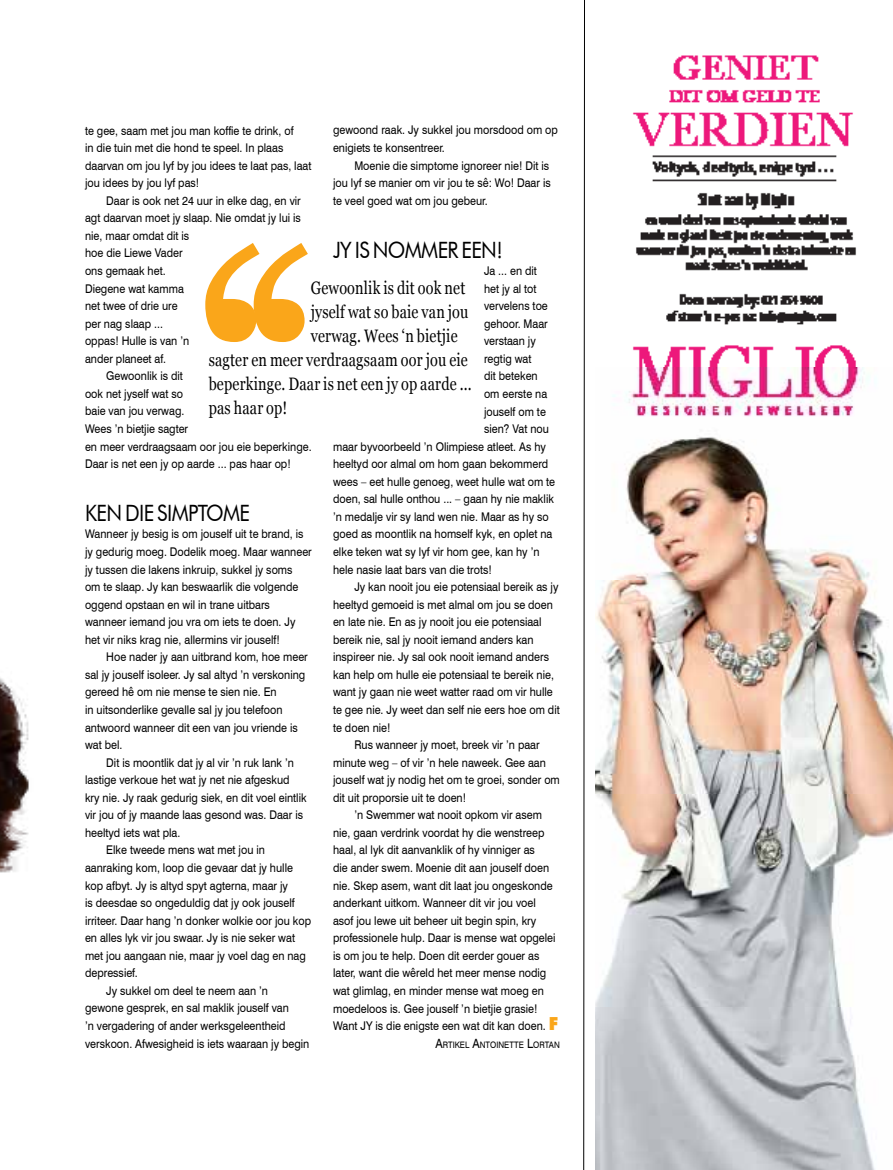
<style>
.page{position:relative;width:893px;height:1170px;background:#fff}
.page>*{position:absolute;margin:0;border:0;box-sizing:border-box;transform-origin:0 0}
.t1{font:375px "Georgia";color:#faa61a}
.t2{font:22.5px "Futura BT";letter-spacing:-.03em;color:#000;scale:.9 1}
.t3{font:18px "Georgia";letter-spacing:.015em;color:#000;scale:.8 1}
.t4{font:12px/17.5px "Swiss 721 BT";color:#000;scale:.9 1}
.t5{font:8.85px "Swiss 721 BT";color:#000;scale:.9 1}
.s1{font-family:"Futura BT";font-weight:900;font-size:18px;color:#faa61a}
.s2{font-size:12.75px}
</style>
<div class="page">
<img style="left:0;top:678px;width:29px;height:195px">
<svg style="left:583px;top:0;width:2px;height:1169px"></svg>
<img style="left:595px;top:55px;width:298px;height:1114px">
<p class="t4" style="left:333px;top:121px;width:251px">gewoond raak. Jy sukkel jou morsdood om op enigiets te konsentreer.</p>
<p class="t4" style="left:333px;top:156px;width:243px;text-indent:21px">Moenie die simptome ignoreer nie! Dit is jou lyf se manier om vir jou te sê: Wo! Daar is te veel goed wat om jou gebeur.</p>
<h2 class="t2" style="left:333px;top:236px;width:190px">JY IS NOMMER EEN !</h2>
<p class="t4" style="left:484px;top:262px;width:60px">Ja ... en dit</p>
<p class="t4" style="left:484px;top:279px;width:60px">het jy al tot</p>
<p class="t4" style="left:484px;top:297px;width:72px">vervelens toe</p>
<p class="t4" style="left:484px;top:314px;width:72px">gehoor. Maar</p>
<p class="t4" style="left:484px;top:332px;width:59px">verstaan jy</p>
<p class="t4" style="left:484px;top:350px;width:54px">regtig wat</p>
<p class="t4" style="left:484px;top:367px;width:61px">dit beteken</p>
<p class="t4" style="left:484px;top:385px;width:72px">om eerste na</p>
<p class="t4" style="left:484px;top:402px;width:70px">jouself om te</p>
<p class="t4" style="left:484px;top:420px;width:74px">sien? Vat nou</p>
<p class="t4" style="left:333px;top:437px;width:238px">maar byvoorbeeld ’n Olimpiese atleet. As hy</p>
<p class="t4" style="left:333px;top:455px;width:241px">heeltyd oor almal om hom gaan bekommerd</p>
<p class="t4" style="left:333px;top:472px;width:248px">wees – eet hulle genoeg, weet hulle wat om te</p>
<p class="t4" style="left:333px;top:490px;width:247px">doen, sal hulle onthou ... – gaan hy nie maklik</p>
<p class="t4" style="left:333px;top:507px;width:241px">’n medalje vir sy land wen nie. Maar as hy so</p>
<p class="t4" style="left:333px;top:525px;width:245px">goed as moontlik na homself kyk, en oplet na</p>
<p class="t4" style="left:333px;top:543px;width:231px">elke teken wat sy lyf vir hom gee, kan hy ’n</p>
<p class="t4" style="left:333px;top:560px;width:178px">hele nasie laat bars van die trots!</p>
<p class="t4" style="left:354px;top:578px;width:228px">Jy kan nooit jou eie potensiaal bereik as jy</p>
<p class="t4" style="left:333px;top:595px;width:246px">heeltyd gemoeid is met almal om jou se doen</p>
<p class="t4" style="left:333px;top:613px;width:233px">en late nie. En as jy nooit jou eie potensiaal</p>
<p class="t4" style="left:333px;top:630px;width:224px">bereik nie, sal jy nooit iemand anders kan</p>
<p class="t4" style="left:333px;top:648px;width:241px">inspireer nie. Jy sal ook nooit iemand anders</p>
<p class="t4" style="left:333px;top:665px;width:247px">kan help om hulle eie potensiaal te bereik nie,</p>
<p class="t4" style="left:333px;top:683px;width:246px">want jy gaan nie weet watter raad om vir hulle</p>
<p class="t4" style="left:333px;top:700px;width:253px">te gee nie. Jy weet dan self nie eers hoe om dit</p>
<p class="t4" style="left:333px;top:718px;width:65px">te doen nie!</p>
<p class="t4" style="left:354px;top:736px;width:207px">Rus wanneer jy moet, breek vir ’n paar</p>
<p class="t4" style="left:333px;top:753px;width:238px">minute weg – of vir ’n hele naweek. Gee aan</p>
<p class="t4" style="left:333px;top:771px;width:254px">jouself wat jy nodig het om te groei, sonder om</p>
<p class="t4" style="left:333px;top:788px;width:149px">dit uit proporsie uit te doen!</p>
<p class="t4" style="left:354px;top:806px;width:210px">’n Swemmer wat nooit opkom vir asem</p>
<p class="t4" style="left:333px;top:823px;width:236px">nie, gaan verdrink voordat hy die wenstreep</p>
<p class="t4" style="left:333px;top:841px;width:226px">haal, al lyk dit aanvanklik of hy vinniger as</p>
<p class="t4" style="left:333px;top:858px;width:242px">die ander swem. Moenie dit aan jouself doen</p>
<p class="t4" style="left:333px;top:876px;width:246px">nie. Skep asem, want dit laat jou ongeskonde</p>
<p class="t4" style="left:333px;top:894px;width:227px">anderkant uitkom. Wanneer dit vir jou voel</p>
<p class="t4" style="left:333px;top:911px;width:227px">asof jou lewe uit beheer uit begin spin, kry</p>
<p class="t4" style="left:333px;top:929px;width:249px">professionele hulp. Daar is mense wat opgelei</p>
<p class="t4" style="left:333px;top:946px;width:231px">is om jou te help. Doen dit eerder gouer as</p>
<p class="t4" style="left:333px;top:964px;width:238px">later, want die wêreld het meer mense nodig</p>
<p class="t4" style="left:333px;top:981px;width:236px">wat glimlag, en minder mense wat moeg en</p>
<p class="t4" style="left:333px;top:999px;width:229px">moedeloos is. Gee jouself ’n bietjie grasie!</p>
<p class="t4" style="left:333px;top:1016px;width:251px">Want JY is die enigste een wat dit kan doen. <span class="s1">F</span></p>
<p class="t5" style="left:435px;top:1039px;width:140px"><span class="s2">A</span>RTIKEL <span class="s2">A</span>NTOINETTE <span class="s2">L</span>ORTAN</p>
<p class="t4" style="left:85px;top:121px;width:253px">te gee, saam met jou man koffie te drink, of<br>in die tuin met die hond te speel. In plaas daarvan om jou lyf by jou idees te laat pas, laat jou idees by jou lyf pas!</p>
<p class="t4" style="left:106px;top:192px;width:218px">Daar is ook net 24 uur in elke dag, en vir</p>
<p class="t4" style="left:85px;top:209px;width:241px">agt daarvan moet jy slaap. Nie omdat jy lui is</p>
<p class="t4" style="left:85px;top:227px;width:117px">nie, maar omdat dit is</p>
<p class="t4" style="left:85px;top:244px;width:110px">hoe die Liewe Vader</p>
<p class="t4" style="left:85px;top:262px;width:91px">ons gemaak het.</p>
<p class="t4" style="left:85px;top:279px;width:111px">Diegene wat kamma</p>
<p class="t4" style="left:85px;top:297px;width:105px">net twee of drie ure</p>
<p class="t4" style="left:85px;top:314px;width:88px">per nag slaap ...</p>
<p class="t4" style="left:85px;top:332px;width:117px">oppas! Hulle is van ’n</p>
<p class="t4" style="left:85px;top:349px;width:92px">ander planeet af.</p>
<p class="t4" style="left:106px;top:367px;width:87px">Gewoonlik is dit</p>
<p class="t4" style="left:85px;top:385px;width:110px">ook net jyself wat so</p>
<p class="t4" style="left:85px;top:402px;width:112px">baie van jou verwag.</p>
<p class="t4" style="left:85px;top:420px;width:116px">Wees ’n bietjie sagter</p>
<p class="t4" style="left:85px;top:437px;width:253px">en meer verdraagsaam oor jou eie beperkinge.</p>
<p class="t4" style="left:85px;top:455px;width:230px">Daar is net een jy op aarde ... pas haar op!</p>
<h2 class="t2" style="left:85px;top:499px;width:185px">KEN DIE SIMPTOME</h2>
<p class="t4" style="left:85px;top:525px;width:253px">Wanneer jy besig is om jouself uit te brand, is jy gedurig moeg. Dodelik moeg. Maar wanneer jy tussen die lakens inkruip, sukkel jy soms<br>om te slaap. Jy kan beswaarlik die volgende oggend opstaan en wil in trane uitbars wanneer iemand jou vra om iets te doen. Jy het vir niks krag nie, allermins vir jouself!</p>
<p class="t4" style="left:85px;top:648px;width:249px;text-indent:21px">Hoe nader jy aan uitbrand kom, hoe meer sal jy jouself isoleer. Jy sal altyd ’n verskoning gereed hê om nie mense te sien nie. En<br>in uitsonderlike gevalle sal jy jou telefoon antwoord wanneer dit een van jou vriende is wat bel.</p>
<p class="t4" style="left:106px;top:753px;width:210px">Dit is moontlik dat jy al vir ’n ruk lank ’n</p>
<p class="t4" style="left:85px;top:771px;width:229px">lastige verkoue het wat jy net nie afgeskud</p>
<p class="t4" style="left:85px;top:788px;width:248px">kry nie. Jy raak gedurig siek, en dit voel eintlik</p>
<p class="t4" style="left:85px;top:806px;width:244px">vir jou of jy maande laas gesond was. Daar is</p>
<p class="t4" style="left:85px;top:823px;width:107px">heeltyd iets wat pla.</p>
<p class="t4" style="left:106px;top:841px;width:178px">Elke tweede mens wat met jou in</p>
<p class="t4" style="left:85px;top:858px;width:233px">aanraking kom, loop die gevaar dat jy hulle</p>
<p class="t4" style="left:85px;top:876px;width:227px">kop afbyt. Jy is altyd spyt agterna, maar jy</p>
<p class="t4" style="left:85px;top:893px;width:235px">is deesdae so ongeduldig dat jy ook jouself</p>
<p class="t4" style="left:85px;top:911px;width:253px">irriteer. Daar hang ’n donker wolkie oor jou kop</p>
<p class="t4" style="left:85px;top:929px;width:235px">en alles lyk vir jou swaar. Jy is nie seker wat</p>
<p class="t4" style="left:85px;top:946px;width:247px">met jou aangaan nie, maar jy voel dag en nag</p>
<p class="t4" style="left:85px;top:964px;width:60px">depressief.</p>
<p class="t4" style="left:106px;top:981px;width:181px">Jy sukkel om deel te neem aan ’n</p>
<p class="t4" style="left:85px;top:999px;width:228px">gewone gesprek, en sal maklik jouself van</p>
<p class="t4" style="left:85px;top:1016px;width:224px">’n vergadering of ander werksgeleentheid</p>
<p class="t4" style="left:85px;top:1034px;width:251px">verskoon. Afwesigheid is iets waaraan jy begin</p>
<h1 class="t1" style="left:191px;top:180px;width:135px">‘‘</h1>
<h3 class="t3" style="left:311px;top:277px;width:195px">Gewoonlik is dit ook net</h3>
<h3 class="t3" style="left:311px;top:301px;width:199px">jyself wat so baie van jou</h3>
<h3 class="t3" style="left:311px;top:325px;width:185px">verwag. Wees ‘n bietjie</h3>
<h3 class="t3" style="left:209px;top:349px;width:325px">sagter en meer verdraagsaam oor jou eie</h3>
<h3 class="t3" style="left:209px;top:373px;width:330px">beperkinge. Daar is net een jy op aarde ...</h3>
<h3 class="t3" style="left:209px;top:397px;width:100px">pas haar op!</h3>
</div>
